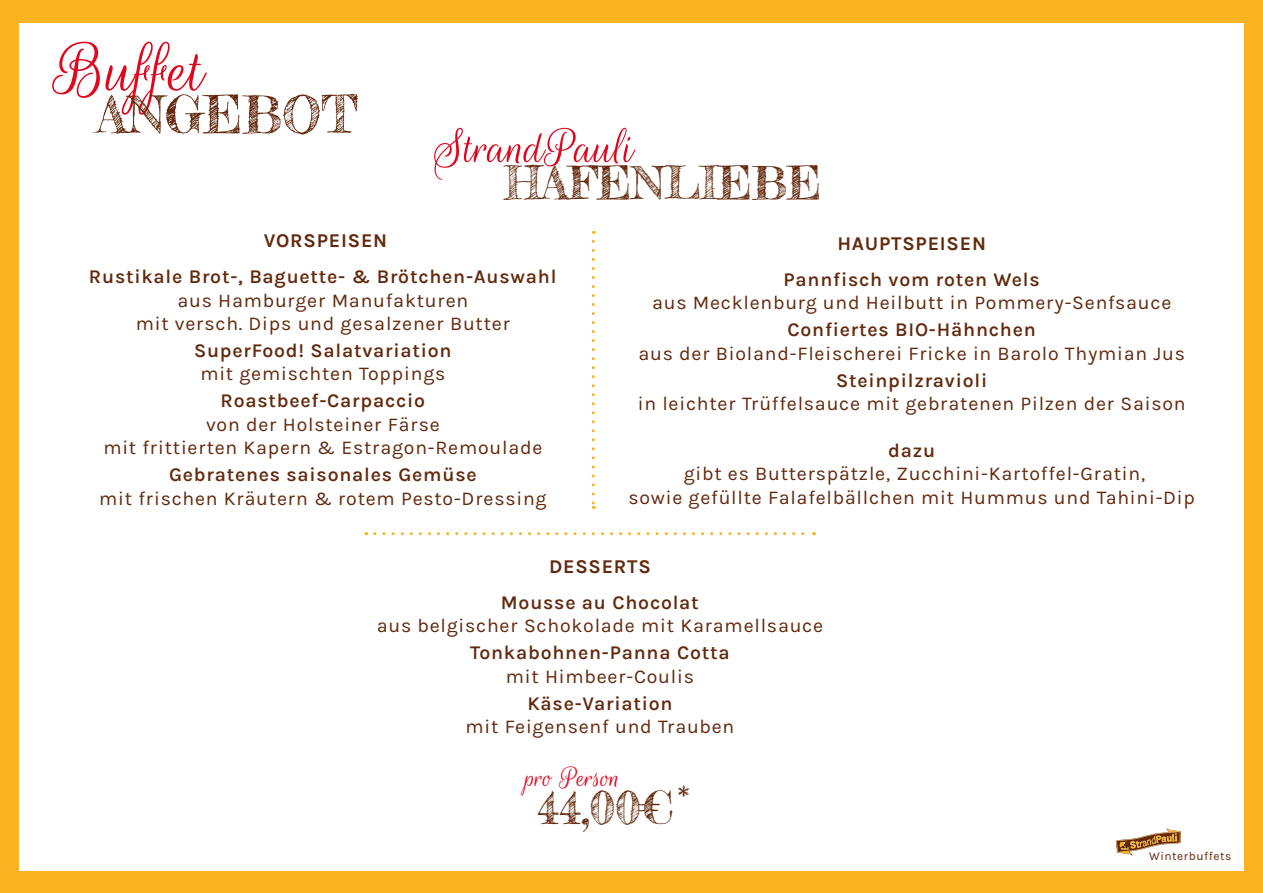
<style>
.page{position:relative;width:1263px;height:893px;background:#fab421}
.page>*{position:absolute;margin:0;border:0;box-sizing:border-box;transform-origin:0 0}
.t1{font:75px "Rouge Script";color:#e3051c}
.t2{font:52.5px "Rouge Script";color:#e3051c}
.t3{font:51px "Frederickathe Great";color:#62290d}
.t4{font:45px "Frederickathe Great";color:#62290d}
.t5{font:30px "Rouge Script";color:#e3051c}
.t6{font:19.5px/23.4px "Karla";letter-spacing:.04em;color:#62290d;text-align:center}
.t7{font:600 19.5px "Karla";letter-spacing:.04em;color:#62290d}
.t8{font:700 19.5px "Karla";letter-spacing:.04em;color:#62290d}
.t9{font:12px "Karla";letter-spacing:.04em;color:#62290d}
</style>
<div class="page">
<div style="left:19px;top:23px;width:1225px;height:847px;background:#fff"></div>
<svg style="left:1116px;top:828px;width:65px;height:27px"></svg>
<svg style="left:592px;top:241px;width:3px;height:268px"></svg>
<svg style="left:375px;top:532px;width:439px;height:3px"></svg>
<h1 class="t1" style="left:54px;top:28px;width:153px">Buffet</h1>
<h3 class="t3" style="left:97px;top:83px;width:263px">ANGEBOT</h3>
<h2 class="t2" style="left:433px;top:118px;width:203px">StrandPauli</h2>
<h3 class="t4" style="left:505px;top:155px;width:318px">HAFENLIEBE</h3>
<p class="t8" style="left:264px;top:228px;width:125px">VORSPEISEN</p>
<p class="t7" style="left:89px;top:264px;width:469px">Rustikale Brot-, Baguette- &amp; Brötchen-Auswahl</p>
<p class="t6" style="left:136px;top:289px;width:376px">aus Hamburger Manufakturen<br>mit versch. Dips und gesalzener Butter</p>
<p class="t7" style="left:194px;top:338px;width:259px">SuperFood! Salatvariation</p>
<p class="t6" style="left:200px;top:362px;width:247px">mit gemischten Toppings</p>
<p class="t7" style="left:221px;top:388px;width:206px">Roastbeef-Carpaccio</p>
<p class="t6" style="left:103px;top:413px;width:441px">von der Holsteiner Färse<br>mit frittierten Kapern &amp; Estragon-Remoulade</p>
<p class="t7" style="left:169px;top:462px;width:309px">Gebratenes saisonales Gemüse</p>
<p class="t6" style="left:99px;top:487px;width:449px">mit frischen Kräutern &amp; rotem Pesto-Dressing</p>
<p class="t8" style="left:837px;top:231px;width:150px">HAUPTSPEISEN</p>
<p class="t7" style="left:784px;top:267px;width:258px">Pannfisch vom roten Wels</p>
<p class="t6" style="left:652px;top:292px;width:521px">aus Mecklenburg und Heilbutt in Pommery-Senfsauce</p>
<p class="t7" style="left:788px;top:317px;width:250px">Confiertes BIO-Hähnchen</p>
<p class="t6" style="left:638px;top:342px;width:548px">aus der Bioland-Fleischerei Fricke in Barolo Thymian Jus</p>
<p class="t7" style="left:836px;top:368px;width:153px">Steinpilzravioli</p>
<p class="t6" style="left:638px;top:392px;width:549px">in leichter Trüffelsauce mit gebratenen Pilzen der Saison</p>
<p class="t7" style="left:888px;top:438px;width:49px">dazu</p>
<p class="t6" style="left:628px;top:463px;width:568px">gibt es Butterspätzle, Zucchini-Kartoffel-Gratin,<br>sowie gefüllte Falafelbällchen mit Hummus und Tahini-Dip</p>
<p class="t8" style="left:549px;top:554px;width:103px">DESSERTS</p>
<p class="t7" style="left:501px;top:590px;width:199px">Mousse au Chocolat</p>
<p class="t6" style="left:377px;top:614px;width:448px">aus belgischer Schokolade mit Karamellsauce</p>
<p class="t7" style="left:470px;top:640px;width:261px">Tonkabohnen-Panna Cotta</p>
<p class="t6" style="left:506px;top:665px;width:190px">mit Himbeer-Coulis</p>
<p class="t7" style="left:527px;top:691px;width:147px">Käse-Variation</p>
<p class="t6" style="left:466px;top:715px;width:270px">mit Feigensenf und Trauben</p>
<h3 class="t5" style="left:526px;top:761px;width:96px">pro Person</h3>
<h3 class="t4" style="left:538px;top:780px;width:154px">44,00€<sup>*</sup></h3>
<p class="t9" style="left:1149px;top:850px;width:84px">Winterbuffets</p>
</div>
